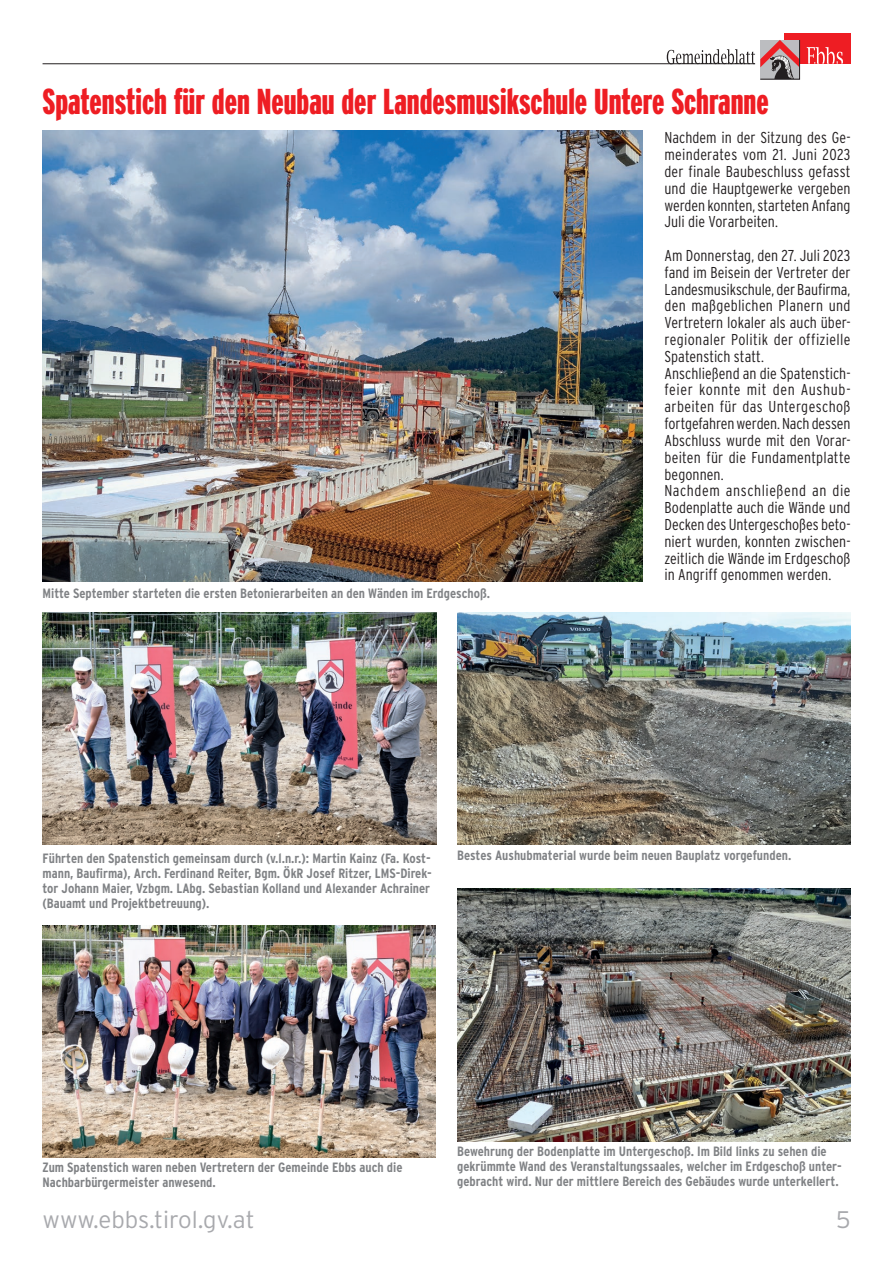
<style>
.page{position:relative;width:893px;height:1263px;background:#fff}
.page>*{position:absolute;margin:0;border:0;box-sizing:border-box;transform-origin:0 0}
.t1{font:900 36px "Interstate Compressed";color:#ee1d23}
.t2{font:300 24px "Interstate";color:#a8a9ad}
.t3{font:300 15.75px/16.8px "Interstate Condensed";color:#231f20;text-align:justify}
.t4{font:700 13.5px/15px "Interstate Condensed";color:#808285}
</style>
<div class="page">
<div style="left:784px;top:33px;width:66px;height:31px;background:#ee1d23"></div>
<hr style="left:43px;top:63px;width:712px;height:1px;background:#231f20">
<svg style="left:807px;top:47px;width:36px;height:17px"></svg>
<svg style="left:667px;top:40px;width:133px;height:40px"></svg>
<img style="left:43px;top:612px;width:393px;height:233px">
<img style="left:43px;top:926px;width:393px;height:232px">
<img style="left:457px;top:612px;width:393px;height:233px">
<img style="left:457px;top:888px;width:393px;height:253px">
<img style="left:43px;top:131px;width:599px;height:451px">
<h1 class="t1" style="left:43px;top:81px;width:728px">Spatenstich für den Neubau der Landesmusikschule Untere Schranne</h1>
<p class="t4" style="left:43px;top:586px;width:449px">Mitte September starteten die ersten Betonierarbeiten an den Wänden im Erdgeschoß.</p>
<p class="t3" style="left:664px;top:129px;width:188px">Nachdem in der Sitzung des Ge&shy;meinderates vom 21. Juni 2023 der finale Baubeschluss gefasst und die Hauptgewerke vergeben werden konnten, starteten Anfang Juli die Vorarbeiten.</p>
<p class="t3" style="left:664px;top:247px;width:188px;text-align:left">Am Donnerstag, den 27. Juli 2023 fand im Beisein der Vertreter der<br>Landesmusikschule, der Baufirma, den maßgeblichen Planern und<br>Vertretern lokaler als auch über&shy;regionaler Politik der offizielle<br>Spatenstich statt.<br>Anschließend an die Spatenstich&shy;feier konnte mit den Aushub&shy;arbeiten für das Untergeschoß fortgefahren werden. Nach dessen<br>Abschluss wurde mit den Vorar&shy;beiten für die Fundamentplatte begonnen.<br>Nachdem anschließend an die<br>Bodenplatte auch die Wände und<br>Decken des Untergeschoßes beto&shy;niert wurden, konnten zwischen&shy;zeitlich die Wände im Erdgeschoß in Angriff genommen werden.</p>
<p class="t4" style="left:43px;top:850px;width:391px;text-align:justify">Führten den Spatenstich gemeinsam durch (v.l.n.r.): Martin Kainz (Fa. Kost&shy;mann, Baufirma), Arch. Ferdinand Reiter, Bgm. ÖkR Josef Ritzer, LMS-Direk&shy;tor Johann Maier, Vzbgm. LAbg. Sebastian Kolland und Alexander Achrainer (Bauamt und Projektbetreuung).</p>
<p class="t4" style="left:457px;top:848px;width:336px">Bestes Aushubmaterial wurde beim neuen Bauplatz vorgefunden.</p>
<p class="t4" style="left:43px;top:1159px;width:361px">Zum Spatenstich waren neben Vertretern der Gemeinde Ebbs auch die<br>Nachbarbürgermeister anwesend.</p>
<p class="t4" style="left:457px;top:1144px;width:386px">Bewehrung der Bodenplatte im Untergeschoß. Im Bild links zu sehen die gekrümmte Wand des Veranstaltungssaales, welcher im Erdgeschoß unter&shy;gebracht wird. Nur der mittlere Bereich des Gebäudes wurde unterkellert.</p>
<h2 class="t2" style="left:43px;top:1206px;width:214px">www.ebbs.tirol.gv.at</h2>
<h2 class="t2" style="left:836px;top:1206px;width:16px">5</h2>
</div>
